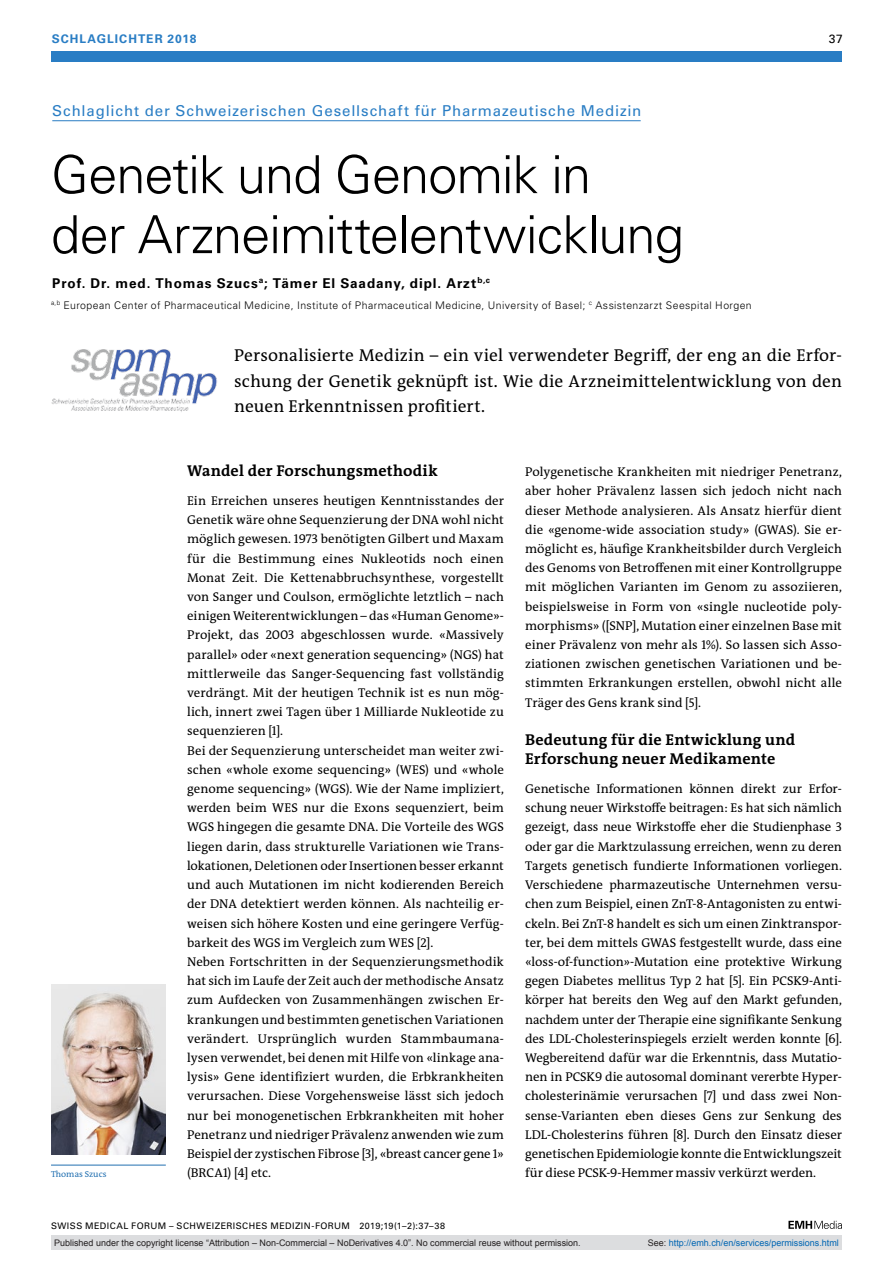
<style>
.page{position:relative;width:893px;height:1263px;background:#fff}
.page>*{position:absolute;margin:0;border:0;box-sizing:border-box;transform-origin:0 0}
.t1{font:300 52.5px/60px "Univers LT Std";letter-spacing:-.02em;color:#000}
.t2{font:17.25px/25.5px "The Antiqua B W5 Plain";letter-spacing:.005em;color:#000;text-align:justify}
.t3{font:700 15.75px/19.2px "The Antiqua B W7";letter-spacing:.015em;color:#000}
.t4{font:15px "Univers LT Std";letter-spacing:.06em;color:#297dc4}
.t5{font:700 13.5px "Univers LT Std";letter-spacing:.065em;color:#000}
.t6{font:12.75px/19.2px "The Antiqua B W5 Plain";letter-spacing:.005em;color:#000;text-align:justify}
.t7{font:700 12px "Univers LT Std";letter-spacing:.08em;color:#297dc4}
.t8{font:12px "Univers LT Std";color:#000}
.t9{font:300 10.5px "Univers LT Std";letter-spacing:.04em;color:#000}
.t10{font:9px "Arial";color:#231f20}
.t11{font:9px "Univers LT Std";letter-spacing:.05em;color:#000}
.t12{font:9px "Arial";color:#0166b3}
.t13{font:8.7px "The Antiqua B W5 Plain";color:#2270b1}
.s1{color:#231f20}
</style>
<div class="page">
<div style="left:51px;top:51px;width:791px;height:11px;background:#297dc4"></div>
<svg style="left:788px;top:1221px;width:54px;height:8px"></svg>
<hr style="left:52px;top:120px;width:589px;height:1px;background:#297dc4">
<hr style="left:51px;top:1165px;width:115px;height:1px;background:#2270b1">
<img style="left:51px;top:984px;width:115px;height:170px">
<img style="left:51px;top:349px;width:166px;height:63px">
<div style="left:51px;top:1235px;width:791px;height:15px;background:#dcdddf"></div>
<p class="t7" style="left:52px;top:31px;width:146px">SCHLAGLICHTER 2018</p>
<p class="t8" style="left:829px;top:31px;width:15px">37</p>
<p class="t4" style="left:52px;top:102px;width:591px">Schlaglicht der Schweizerischen Gesellschaft für Pharmazeutische Medizin</p>
<h1 class="t1" style="left:51px;top:145px;width:634px">Genetik und Genomik in<br>der Arzneimittelentwicklung</h1>
<p class="t5" style="left:52px;top:275px;width:439px">Prof. Dr. med. Thomas Szucs<sup>a</sup>; Tämer El Saadany, dipl. Arzt<sup>b,c</sup></p>
<p class="t9" style="left:51px;top:299px;width:702px"><sup>a,b</sup> European Center of Pharmaceutical Medicine, Institute of Pharmaceutical Medicine, University of Basel; <sup>c</sup> Assistenzarzt Seespital Horgen</p>
<h2 class="t2" style="left:234px;top:343px;width:609px">Personalisierte Medizin – ein viel verwendeter Begriff, der eng an die Erfor&shy;schung der Genetik geknüpft ist. Wie die Arzneimittelentwicklung von den neuen Erkenntnissen profitiert.</h2>
<p class="t3" style="left:187px;top:461px;width:252px">Wandel der Forschungsmethodik</p>
<p class="t6" style="left:187px;top:491px;width:318px;text-align:left">Ein Erreichen unseres heutigen Kenntnisstandes der Genetik wäre ohne Sequenzierung der DNA wohl nicht möglich gewesen. 1973 benötigten Gilbert und Maxam für die Bestimmung eines Nukleotids noch einen Monat Zeit. Die Kettenabbruchsynthese, vorgestellt von Sanger und Coulson, ermöglichte letztlich – nach einigen Weiterentwicklungen – das «Human Genome»- Projekt, das 2003 abgeschlossen wurde. «Massively parallel» oder «next generation sequencing» (NGS) hat mittlerweile das Sanger-Sequencing fast vollständig verdrängt. Mit der heutigen Technik ist es nun mög&shy;lich, innert zwei Tagen über 1 Milliarde Nukleotide zu sequenzieren [1].<br>Bei der Sequenzierung unterscheidet man weiter zwi&shy;schen «whole exome sequencing» (WES) und «whole genome sequencing» (WGS). Wie der Name impliziert, werden beim WES nur die Exons sequenziert, beim WGS hingegen die gesamte DNA. Die Vorteile des WGS liegen darin, dass strukturelle Variationen wie Trans&shy;lokationen, Deletionen oder Insertionen besser erkannt und auch Mutationen im nicht kodierenden Bereich der DNA detektiert werden können. Als nachteilig er&shy;weisen sich höhere Kosten und eine geringere Verfüg&shy;barkeit des WGS im Vergleich zum WES [2].<br>Neben Fortschritten in der Sequenzierungsmethodik hat sich im Laufe der Zeit auch der methodische Ansatz zum Aufdecken von Zusammenhängen zwischen Er&shy;krankungen und bestimmten genetischen Variationen verändert. Ursprünglich wurden Stammbaumana&shy;lysen verwendet, bei denen mit Hilfe von «linkage ana&shy;lysis» Gene identifiziert wurden, die Erbkrankheiten verursachen. Diese Vorgehensweise lässt sich jedoch nur bei monogenetischen Erbkrankheiten mit hoher Penetranz und niedriger Prävalenz anwenden wie zum Beispiel der zystischen Fibrose [3], «breast cancer gene 1» (BRCA1) [4] etc.</p>
<p class="t6" style="left:525px;top:462px;width:318px">Polygenetische Krankheiten mit niedriger Penetranz, aber hoher Prävalenz lassen sich jedoch nicht nach dieser Methode analysieren. Als Ansatz hierfür dient die «genome-wide association study» (GWAS). Sie er&shy;möglicht es, häufige Krankheitsbilder durch Vergleich des Genoms von Betroffenen mit einer Kontrollgruppe mit möglichen Varianten im Genom zu assoziieren, beispielsweise in Form von «single nucleotide poly&shy;morphisms» ([SNP], Mutation einer einzelnen Base mit einer Prävalenz von mehr als 1%). So lassen sich Asso&shy;ziationen zwischen genetischen Variationen und be&shy;stimmten Erkrankungen erstellen, obwohl nicht alle Träger des Gens krank sind [5].</p>
<p class="t3" style="left:525px;top:730px;width:272px">Bedeutung für die Entwicklung und<br>Erforschung neuer Medikamente</p>
<p class="t6" style="left:525px;top:779px;width:318px">Genetische Informationen können direkt zur Erfor&shy;schung neuer Wirkstoffe beitragen: Es hat sich nämlich gezeigt, dass neue Wirkstoffe eher die Studienphase 3 oder gar die Marktzulassung erreichen, wenn zu deren Targets genetisch fundierte Informationen vorliegen.<br>Verschiedene pharmazeutische Unternehmen versu&shy;chen zum Beispiel, einen ZnT-8-Antagonisten zu entwi&shy;ckeln. Bei ZnT-8 handelt es sich um einen Zinktranspor&shy;ter, bei dem mittels GWAS festgestellt wurde, dass eine «loss-of-function»-Mutation eine protektive Wirkung gegen Diabetes mellitus Typ 2 hat [5]. Ein PCSK9-Anti&shy;körper hat bereits den Weg auf den Markt gefunden, nachdem unter der Therapie eine signifikante Senkung des LDL-Cholesterinspiegels erzielt werden konnte [6].<br>Wegbereitend dafür war die Erkenntnis, dass Mutatio&shy;nen in PCSK9 die autosomal dominant vererbte Hyper&shy;cholesterinämie verursachen [7] und dass zwei Non&shy;sense-Varianten eben dieses Gens zur Senkung des LDL-Cholesterins führen [8]. Durch den Einsatz dieser genetischen Epidemiologie konnte die Entwicklungszeit</p>
<p class="t13" style="left:51px;top:1169px;width:57px">Thomas Szucs</p>
<p class="t6" style="left:525px;top:1163px;width:292px">für diese PCSK-9-Hemmer massiv verkürzt werden.</p>
<p class="t11" style="left:51px;top:1220px;width:395px">SWISS MEDICAL FORUM – SCHWEIZERISCHES MEDIZIN-FORUM 2019;19(1–2):37–38</p>
<p class="t10" style="left:54px;top:1237px;width:528px">Published under the copyright license “Attribution – Non-Commercial – NoDerivatives 4.0”. No commercial reuse without permission.</p>
<p class="t12" style="left:648px;top:1237px;width:193px"><span class="s1">See:</span> http://emh.ch/en/services/permissions.html</p>
</div>
